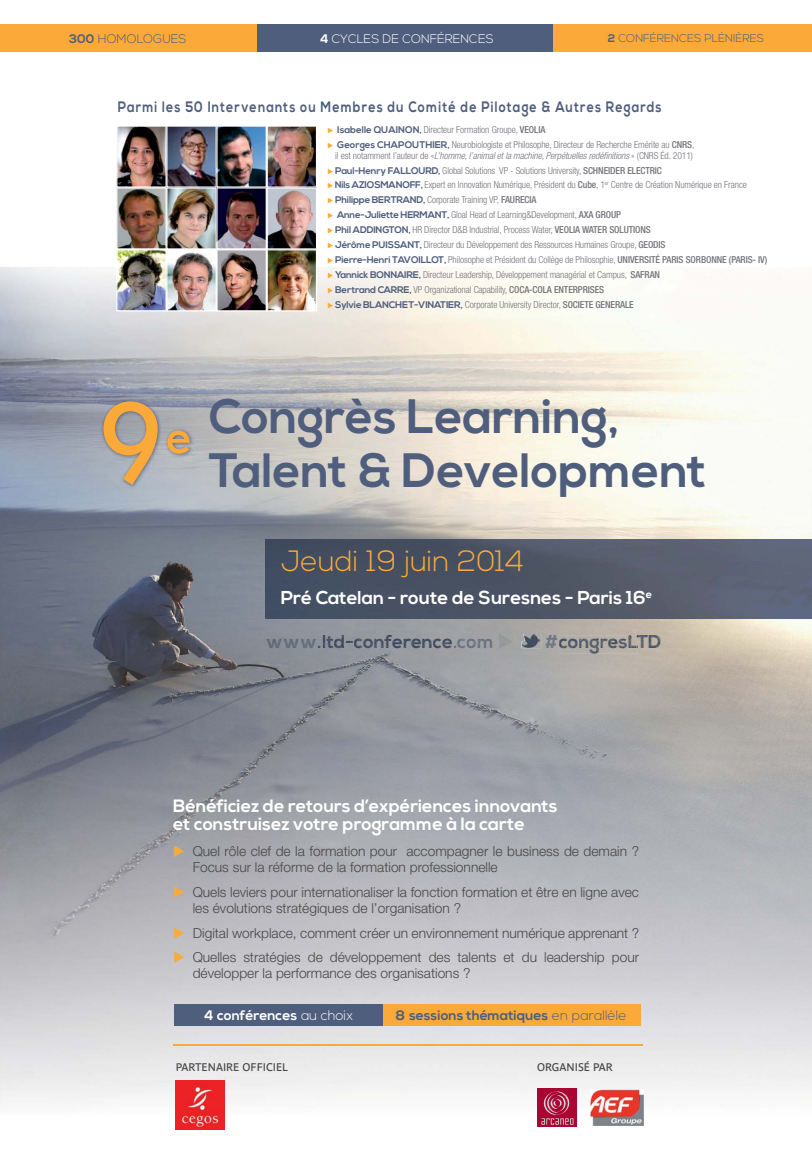
<style>
.page{position:relative;width:812px;height:1149px;background:#fff}
.page>*{position:absolute;margin:0;border:0;box-sizing:border-box;transform-origin:0 0}
.t1{font:110px "Nobel";color:#fbaa3a}
.t2{font:52.62px "Nobel";color:#fbaa3a}
.t3{font:700 48.12px "Nexa";color:#4f5e7d}
.t4{font:300 29.25px "Nexa";color:#fbaa3a}
.t5{font:700 18.62px "Nexa";color:#fff}
.t6{font:700 18.62px "Nexa";color:#3d4a5f}
.t7{font:700 18.62px "Nexa";color:#444f62}
.t8{font:700 17.88px/17.9px "Nexa";color:#fff}
.t9{font:700 15.12px "Nexa";letter-spacing:.09em;color:#4f5e7d;scale:.82 1}
.t10{font:300 13.75px/16.5px "Helvetica Neue";color:#484746}
.t11{font:700 13.75px "Nexa";color:#4f5e7d}
.t12{font:700 13.75px "Nexa";color:#fff}
.t13{font:300 12.38px "Nexa";color:#fff}
.t14{font:300 12.38px "Nexa";color:#4f5e7d}
.t15{font:300 11.25px "Nexa";color:#4f5e7d}
.t16{font:11px "Parisine";color:#484746}
.t17{font:300 condensed 9.62px/14.9px "Helvetica Neue";letter-spacing:-.01em;color:#75747c}
.s1{font-weight:700}
.s2{font-family:"Nexa";font-weight:700;font-stretch:normal;color:#4f5e7d}
.s3{font-weight:500}
.s4{font-style:italic}
.s5{color:#5b6878}
.s6{color:#5c697a}
.s7{color:#5e6a7b}
.s8{color:#3a485e}
.s9{color:#3c485e}
.s10{color:#3b495e}
.s11{color:#3c495e}
.s12{color:#3e4a5f}
.s13{color:#3e4b61}
.s14{color:#3f4c60}
.s15{color:#3f4c61}
.s16{color:#687381}
.s17{color:#687382}
.s18{color:#687481}
.s19{color:#6f7883}
.s20{color:#445062}
.s21{color:#455062}
.s22{color:#455061}
.s23{color:#455162}
.s24{color:#465062}
.s25{color:#475263}
.s26{color:#475161}
.s27{color:#475262}
.s28{font-weight:300}
</style>
<div class="page">
<img style="left:0;top:267px;width:806px;height:133px">
<img style="left:0;top:400px;width:127px;height:341px">
<img style="left:171px;top:400px;width:640px;height:341px">
<img style="left:127px;top:489px;width:44px;height:252px">
<img style="left:116px;top:126px;width:201px;height:185px">
<img style="left:100px;top:399px;width:94px;height:90px">
<img style="left:265px;top:539px;width:546px;height:79px">
<img style="left:267px;top:638px;width:49px;height:10px">
<img style="left:318px;top:634px;width:134px;height:14px">
<img style="left:453px;top:638px;width:40px;height:10px">
<img style="left:524px;top:633px;width:17px;height:15px">
<svg style="left:545px;top:635px;width:12px;height:13px"></svg>
<img style="left:559px;top:635px;width:78px;height:18px">
<img style="left:637px;top:635px;width:23px;height:13px">
<svg style="left:636px;top:635px;width:1px;height:13px"></svg>
<img style="left:0;top:741px;width:811px;height:389px">
<hr style="left:173px;top:1043px;width:469px;height:2px;background:#fbaa3a">
<div style="left:0;top:25px;width:811px;height:27px;background:#fbaa3a"></div>
<div style="left:258px;top:25px;width:295px;height:27px;background:#4f5e7d"></div>
<div style="left:537px;top:1087px;width:39px;height:39px;background:#a90432"></div>
<svg style="left:541px;top:1091px;width:32px;height:33px"></svg>
<img style="left:590px;top:1089px;width:53px;height:36px">
<img style="left:176px;top:1080px;width:48px;height:49px">
<div style="left:174px;top:1004px;width:210px;height:21px;background:#4f5e7d"></div>
<div style="left:382px;top:1004px;width:258px;height:21px;background:#fbaa3a"></div>
<svg style="left:328px;top:272px;width:5px;height:6px"></svg>
<svg style="left:328px;top:287px;width:5px;height:6px"></svg>
<svg style="left:328px;top:302px;width:5px;height:6px"></svg>
<svg style="left:499px;top:633px;width:25px;height:16px"></svg>
<svg style="left:174px;top:844px;width:10px;height:12px"></svg>
<svg style="left:174px;top:885px;width:10px;height:12px"></svg>
<svg style="left:174px;top:926px;width:10px;height:11px"></svg>
<svg style="left:174px;top:950px;width:10px;height:12px"></svg>
<p class="t14" style="left:69px;top:34px;width:119px"><span class="s1">300</span> HOMOLOGUES</p>
<p class="t13" style="left:320px;top:34px;width:175px"><span class="s1">4</span> CYCLES DE CONFÉRENCES</p>
<p class="t15" style="left:607px;top:34px;width:157px"><span class="s1">2</span> CONFÉRENCES PLÉNIÈRES</p>
<h3 class="t9" style="left:118px;top:101px;width:664px">Parmi les 50 Intervenants ou Membres du Comité de Pilotage &amp; Autres Regards</h3>
<p class="t17" style="left:337px;top:123px;width:358px"><span class="s2">Isabelle QUAINON,</span> Directeur Formation Groupe, <span class="s3">VEOLIA<br></span><span class="s2">Georges CHAPOUTHIER,</span> Neurobiologiste et Philosophe, Directeur de Recherche Emérite au <span class="s3">CNRS</span>,</p>
<p class="t17" style="left:335px;top:149px;width:433px">il est notamment l’auteur de «<span class="s4">L’homme, l’animal et la machine, Perpétuelles redéfinitions</span> » (CNRS Éd. 2011)<br><span class="s2">Paul-Henry FALLOURD,</span> Global Solutions VP - Solutions University, <span class="s3">SCHNEIDER ELECTRIC<br></span><span class="s2">Nils AZIOSMANOFF,</span> Expert en Innovation Numérique, Président du <span class="s3">Cube</span>, 1<sup>er</sup> Centre de Création Numérique en France <span class="s2">Philippe BERTRAND,</span> Corporate Training VP, <span class="s3">FAURECIA<br></span><span class="s2">Anne-Juliette HERMANT,</span> Gloal Head of Learning&amp;Development, <span class="s3">AXA GROUP<br></span><span class="s2">Phil ADDINGTON,</span> HR Director D&amp;B Industrial, Process Water, <span class="s3">VEOLIA WATER SOLUTIONS<br></span><span class="s2">Jérôme PUISSANT,</span> Directeur du Développement des Ressources Humaines Groupe, <span class="s3">GEODIS<br></span><span class="s2">Pierre-Henri TAVOILLOT,</span> Philosophe et Président du Collège de Philosophie, <span class="s3">UNIVERSITÉ PARIS SORBONNE (PARIS- IV)<br></span><span class="s2">Yannick BONNAIRE,</span> Directeur Leadership, Développement managérial et Campus, <span class="s3">SAFRAN<br></span><span class="s2">Bertrand CARRE,</span> VP Organizational Capability, <span class="s3">COCA-COLA ENTERPRISES<br></span><span class="s2">Sylvie BLANCHET-VINATIER,</span> Corporate University Director, <span class="s3">SOCIETE GENERALE</span></p>
<h1 class="t1" style="left:99px;top:380px;width:65px">9</h1>
<h2 class="t2" style="left:166px;top:403px;width:27px">e</h2>
<h3 class="t3" style="left:209px;top:399px;width:412px">Congrès Learning,</h3>
<h3 class="t3" style="left:209px;top:452px;width:499px">Talent &amp; Development</h3>
<h3 class="t4" style="left:281px;top:550px;width:244px">Jeudi 19 juin 2014</h3>
<h3 class="t5" style="left:281px;top:591px;width:372px">Pré Catelan - route de Suresnes - Paris 16<sup>e</sup></h3>
<h3 class="t6" style="left:266px;top:634px;width:229px"><span class="s5">w</span><span class="s6">w</span><span class="s7">w</span><span class="s8">.</span><span class="s9">ltd</span><span class="s10">-</span><span class="s11">c</span>on<span class="s12">f</span>ere<span class="s13">n</span><span class="s14">c</span><span class="s15">e</span><span class="s16">.</span><span class="s17">c</span><span class="s16">o</span><span class="s18">m</span></h3>
<h3 class="t7" style="left:545px;top:634px;width:117px"><span class="s19">#</span>co<span class="s20">n</span><span class="s21">g</span><span class="s22">r</span><span class="s23">e</span><span class="s24">s</span><span class="s25">L</span><span class="s26">T</span><span class="s27">D</span></h3>
<h3 class="t8" style="left:173px;top:799px;width:386px">Bénéficiez de retours d’expériences innovants et construisez votre programme à la carte</h3>
<h3 class="t10" style="left:193px;top:843px;width:448px">Quel rôle clef de la formation pour accompagner le business de demain ?<br>Focus sur la réforme de la formation professionnelle</h3>
<h3 class="t10" style="left:193px;top:884px;width:448px">Quels leviers pour internationaliser la fonction formation et être en ligne avec les évolutions stratégiques de l’organisation ?</h3>
<h3 class="t10" style="left:193px;top:921px;width:448px;line-height:24.2px">Digital workplace, comment créer un environnement numérique apprenant ?<br>Quelles stratégies de développement des talents et du leadership pour</h3>
<h3 class="t10" style="left:193px;top:966px;width:279px">développer la performance des organisations ?</h3>
<h3 class="t12" style="left:204px;top:1009px;width:150px">4 conférences <span class="s28">au choix</span></h3>
<h3 class="t11" style="left:396px;top:1009px;width:232px">8 sessions thématiques <span class="s28">en parallèle</span></h3>
<p class="t16" style="left:176px;top:1060px;width:114px">PARTENAIRE OFFICIEL</p>
<p class="t16" style="left:537px;top:1060px;width:77px">ORGANISÉ PAR</p>
</div>
